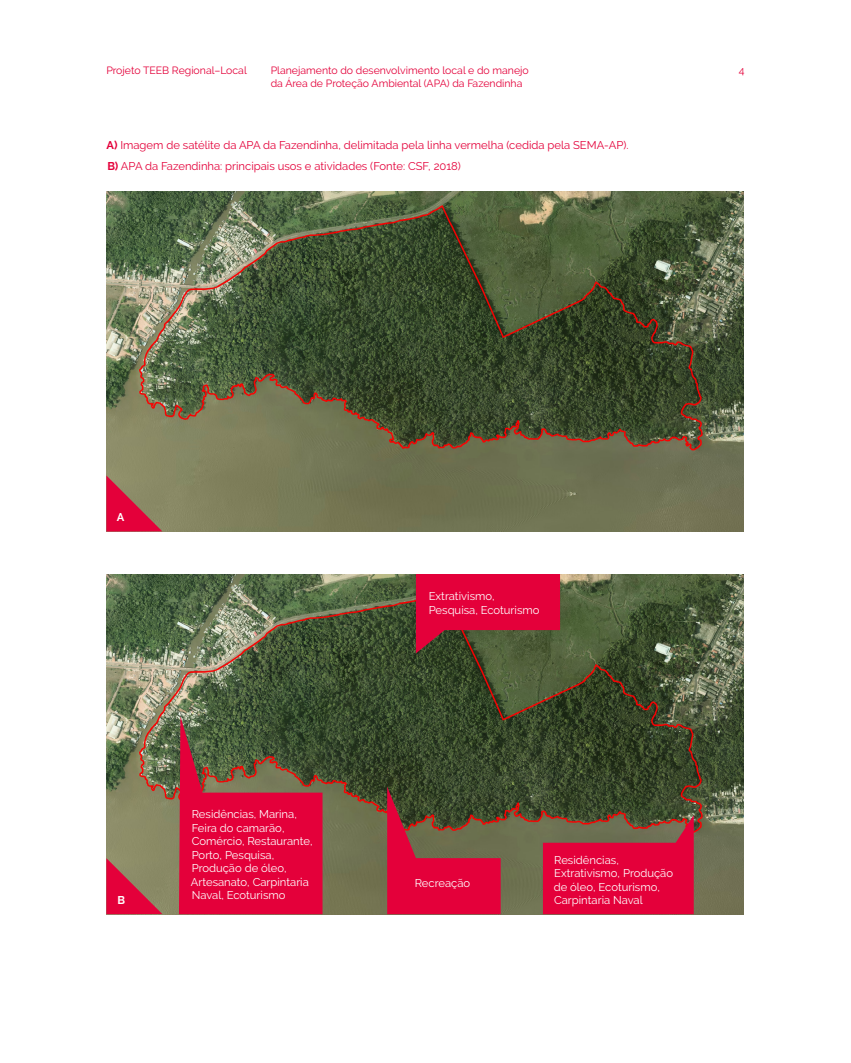
<style>
.page{position:relative;width:851px;height:1063px;background:#fff}
.page>*{position:absolute;margin:0;border:0;box-sizing:border-box;transform-origin:0 0}
.t1{font:11.25px/13.5px "Raleway";color:#fff}
.t2{font:11.25px/21.3px "Raleway";color:#e4003a}
.t3{font:700 11.25px "Raleway";color:#fff}
.t4{font:10.5px/13.5px "Raleway";color:#e4003a}
.s1{font-weight:700}
</style>
<div class="page">
<img style="left:106px;top:191px;width:637px;height:341px">
<img style="left:106px;top:574px;width:637px;height:340px">
<svg style="left:106px;top:475px;width:56px;height:57px;background:#b64650"></svg>
<svg style="left:106px;top:858px;width:56px;height:56px;background:#b74550"></svg>
<svg style="left:179px;top:716px;width:143px;height:198px;background:#b1213b"></svg>
<svg style="left:387px;top:787px;width:113px;height:127px;background:#9d2a39"></svg>
<svg style="left:416px;top:574px;width:144px;height:79px;background:#bb1638"></svg>
<svg style="left:543px;top:815px;width:150px;height:99px;background:#c41a3d"></svg>
<p class="t4" style="left:106px;top:63px;width:142px">Projeto TEEB Regional–Local</p>
<p class="t4" style="left:738px;top:64px;width:7px">4</p>
<p class="t4" style="left:271px;top:63px;width:259px">Planejamento do desenvolvimento local e do manejo da Área de Proteção Ambiental (APA) da Fazendinha</p>
<p class="t2" style="left:107px;top:134px;width:523px"><span class="s1">A)</span> Imagem de satélite da APA da Fazendinha, delimitada pela linha vermelha (cedida pela SEMA-AP).<br><span class="s1">B)</span> APA da Fazendinha: principais usos e atividades (Fonte: CSF, 2018)</p>
<p class="t3" style="left:117px;top:510px;width:9px">A</p>
<p class="t3" style="left:117px;top:893px;width:9px">B</p>
<p class="t1" style="left:191px;top:807px;width:123px">Residências, Marina,<br>Feira do camarão,<br>Comércio, Restaurante,<br>Porto, Pesquisa,<br>Produção de óleo,<br>Artesanato, Carpintaria<br>Naval, Ecoturismo</p>
<p class="t1" style="left:428px;top:589px;width:112px">Extrativismo,<br>Pesquisa, Ecoturismo</p>
<p class="t1" style="left:415px;top:877px;width:57px">Recreação</p>
<p class="t1" style="left:553px;top:853px;width:121px">Residências,<br>Extrativismo, Produção de óleo, Ecoturismo,<br>Carpintaria Naval</p>
</div>
